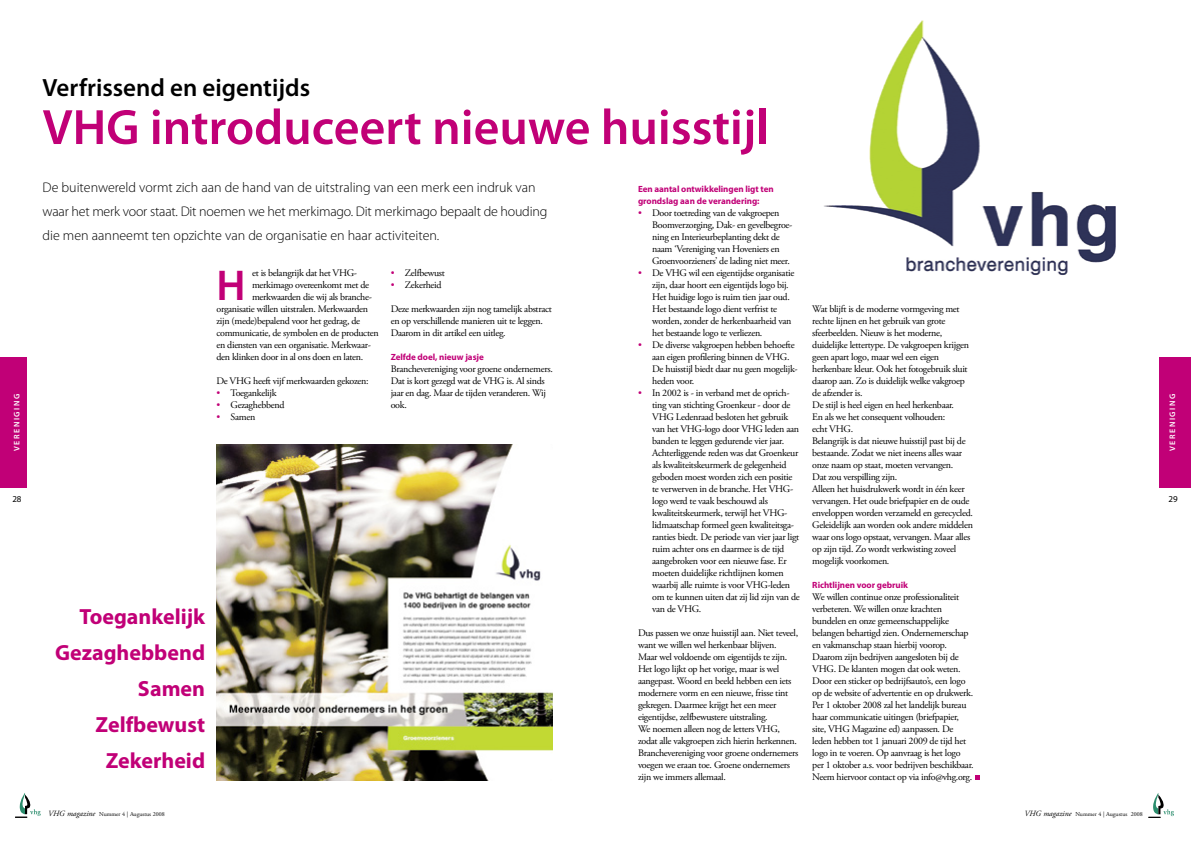
<style>
.page{position:relative;width:1191px;height:842px;background:#fff}
.page>*{position:absolute;margin:0;border:0;box-sizing:border-box;transform-origin:0 0}
.t1{font:600 50px "Myriad Pro";color:#c10077}
.t2{font:600 43.3px "Myriad Pro";color:#c10077}
.t3{font:600 25px "Myriad Pro";color:#000}
.t4{font:700 22px/36px "Myriad Pro";color:#c10077;text-align:right}
.t5{font:300 14px/24px "Myriad Pro";color:#000}
.t6{font:10px/12px "Adobe Garamond Pro";letter-spacing:-.03em;color:#000}
.t7{font:700 9px/12px "Myriad Pro";letter-spacing:-.005em;color:#c10077}
.t8{font:9px "Myriad Pro";color:#000}
.t9{font:600 8px "Myriad Pro";letter-spacing:.195em;color:#fff}
.t10{font:6px "Adobe Garamond Pro";color:#000}
.s1{color:#c10077}
.s2{font-style:italic;font-size:8px}
</style>
<div class="page">
<img style="left:824px;top:20px;width:292px;height:255px">
<svg style="left:15px;top:793px;width:26px;height:25px"></svg>
<div style="left:0;top:357px;width:27px;height:131px;background:#c10077"></div>
<svg style="left:1148px;top:793px;width:26px;height:25px"></svg>
<div style="left:1159px;top:357px;width:32px;height:131px;background:#c10077"></div>
<img style="left:216px;top:444px;width:337px;height:336px">
<svg style="left:975px;top:776px;width:4px;height:4px"></svg>
<p class="t9" style="left:12px;top:451px;width:59px;rotate:-90deg">Vereniging</p>
<p class="t8" style="left:12px;top:494px;width:11px">28</p>
<h3 class="t3" style="left:43px;top:74px;width:269px">Verfrissend en eigentijds</h3>
<h1 class="t1" style="left:43px;top:100px;width:728px">VHG introduceert nieuwe huisstijl</h1>
<p class="t5" style="left:43px;top:176px;width:506px">De buitenwereld vormt zich aan de hand van de uitstraling van een merk een indruk van waar het merk voor staat. Dit noemen we het merkimago. Dit merkimago bepaalt de houding die men aanneemt ten opzichte van de organisatie en haar activiteiten.</p>
<p class="t7" style="left:638px;top:183px;width:137px">Een aantal ontwikkelingen ligt ten grondslag aan de verandering:</p>
<p class="t6" style="left:652px;top:207px;width:142px;text-indent:-14px"><span class="s1">•</span> Door toetreding van de vakgroepen Boomverzorging, Dak- en gevelbegroe&shy;ning en Interieurbeplanting dekt de naam ‘Vereniging van Hoveniers en Groenvoorzieners’ de lading niet meer.</p>
<p class="t6" style="left:652px;top:267px;width:144px;text-indent:-14px"><span class="s1">•</span> De VHG wil een eigentijdse organisatie zijn, daar hoort een eigentijds logo bij.<br>Het huidige logo is ruim tien jaar oud.<br>Het bestaande logo dient verfrist te worden, zonder de herkenbaarheid van het bestaande logo te verliezen.</p>
<p class="t6" style="left:652px;top:339px;width:147px;text-indent:-14px"><span class="s1">•</span> De diverse vakgroepen hebben behoefte aan eigen profilering binnen de VHG.<br>De huisstijl biedt daar nu geen mogelijk&shy;heden voor.</p>
<p class="t6" style="left:652px;top:387px;width:149px;text-indent:-14px"><span class="s1">•</span> In 2002 is - in verband met de oprich&shy;ting van stichting Groenkeur - door de VHG Ledenraad besloten het gebruik van het VHG-logo door VHG leden aan banden te leggen gedurende vier jaar.<br>Achterliggende reden was dat Groenkeur als kwaliteitskeurmerk de gelegenheid geboden moest worden zich een positie te verwerven in de branche. Het VHG&shy;logo werd te vaak beschouwd als kwaliteitskeurmerk, terwijl het VHG&shy;lidmaatschap formeel geen kwaliteitsga&shy;ranties biedt. De periode van vier jaar ligt ruim achter ons en daarmee is de tijd aangebroken voor een nieuwe fase. Er moeten duidelijke richtlijnen komen waarbij alle ruimte is voor VHG-leden om te kunnen uiten dat zij lid zijn van de van de VHG.</p>
<p class="t6" style="left:638px;top:627px;width:162px">Dus passen we onze huisstijl aan. Niet teveel, want we willen wel herkenbaar blijven.<br>Maar wel voldoende om eigentijds te zijn.<br>Het logo lijkt op het vorige, maar is wel aangepast. Woord en beeld hebben een iets modernere vorm en een nieuwe, frisse tint gekregen. Daarmee krijgt het een meer eigentijdse, zelfbewustere uitstraling.<br>We noemen alleen nog de letters VHG, zodat alle vakgroepen zich hierin herkennen.<br>Branchevereniging voor groene ondernemers voegen we eraan toe. Groene ondernemers zijn we immers allemaal.</p>
<h2 class="t2" style="left:216px;top:262px;width:31px">H</h2>
<p class="t6" style="left:252px;top:267px;width:107px">et is belangrijk dat het VHG-</p>
<p class="t6" style="left:391px;top:267px;width:56px"><span class="s1">•</span> Zelfbewust</p>
<p class="t6" style="left:391px;top:279px;width:52px"><span class="s1">•</span> Zekerheid</p>
<p class="t6" style="left:391px;top:303px;width:163px">Deze merkwaarden zijn nog tamelijk abstract en op verschillende manieren uit te leggen.<br>Daarom in dit artikel een uitleg.</p>
<p class="t7" style="left:391px;top:351px;width:95px">Zelfde doel, nieuw jasje</p>
<p class="t6" style="left:391px;top:363px;width:164px">Branchevereniging voor groene onder-nemers.<br>Dat is kort gezegd wat de VHG is. Al sinds jaar en dag. Maar de tijden veranderen. Wij ook.</p>
<p class="t6" style="left:252px;top:279px;width:118px">merkimago overeenkomt met de</p>
<p class="t6" style="left:252px;top:291px;width:121px">merkwaarden die wij als branche-</p>
<p class="t6" style="left:216px;top:303px;width:153px">organisatie willen uitstralen. Merkwaarden</p>
<p class="t6" style="left:216px;top:315px;width:145px">zijn (mede)bepalend voor het gedrag, de</p>
<p class="t6" style="left:216px;top:327px;width:164px">communicatie, de symbolen en de producten</p>
<p class="t6" style="left:216px;top:339px;width:156px">en diensten van een organisatie. Merkwaar-</p>
<p class="t6" style="left:216px;top:351px;width:148px">den klinken door in al ons doen en laten.</p>
<p class="t6" style="left:216px;top:375px;width:154px">De VHG heeft vijf merkwaarden gekozen:</p>
<p class="t6" style="left:216px;top:387px;width:62px"><span class="s1">•</span> Toegankelijk</p>
<p class="t6" style="left:216px;top:399px;width:69px"><span class="s1">•</span> Gezaghebbend</p>
<p class="t6" style="left:216px;top:411px;width:40px"><span class="s1">•</span> Samen</p>
<h3 class="t4" style="left:55px;top:599px;width:151px">Toegankelijk<br>Gezaghebbend<br>Samen<br>Zelfbewust<br>Zekerheid</h3>
<p class="t10" style="left:48px;top:810px;width:118px"><span class="s2">VHG magazine</span> Nummer 4 | Augustus 2008</p>
<p class="t6" style="left:812px;top:303px;width:162px">Wat blijft is de moderne vormgeving met rechte lijnen en het gebruik van grote sfeerbeelden. Nieuw is het moderne, duidelijke lettertype. De vakgroepen krijgen geen apart logo, maar wel een eigen herkenbare kleur. Ook het fotogebruik sluit daarop aan. Zo is duidelijk welke vakgroep de afzender is.<br>De stijl is heel eigen en heel herkenbaar.<br>En als we het consequent volhouden:<br>echt VHG.<br>Belangrijk is dat nieuwe huisstijl past bij de bestaande. Zodat we niet ineens alles waar onze naam op staat, moeten vervangen.<br>Dat zou verspilling zijn.<br>Alleen het huisdrukwerk wordt in één keer vervangen. Het oude briefpapier en de oude enveloppen worden verzameld en gerecycled.<br>Geleidelijk aan worden ook andere middelen waar ons logo opstaat, vervangen. Maar alles op zijn tijd. Zo wordt verkwisting zoveel mogelijk voorkomen.</p>
<p class="t7" style="left:812px;top:579px;width:97px">Richtlijnen voor gebruik</p>
<p class="t6" style="left:812px;top:591px;width:163px">We willen continue onze professionaliteit verbeteren. We willen onze krachten bundelen en onze gemeenschappelijke belangen behartigd zien. Ondernemerschap en vakmanschap staan hierbij voorop.<br>Daarom zijn bedrijven aangesloten bij de VHG. De klanten mogen dat ook weten.<br>Door een sticker op bedrijfsauto’s, een logo op de website of advertentie en op drukwerk.<br>Per 1 oktober 2008 zal het landelijk bureau haar communicatie uitingen (briefpapier, site, VHG Magazine ed) aanpassen. De leden hebben tot 1 januari 2009 de tijd het logo in te voeren. Op aanvraag is het logo per 1 oktober a.s. voor bedrijven beschikbaar.<br>Neem hiervoor contact op via info@vhg.org.</p>
<p class="t9" style="left:1167px;top:451px;width:59px;rotate:-90deg">Vereniging</p>
<p class="t8" style="left:1168px;top:494px;width:11px">29</p>
<p class="t10" style="left:1024px;top:810px;width:120px"><span class="s2">VHG magazine</span> Nummer 4 | Augustus 2008</p>
</div>
